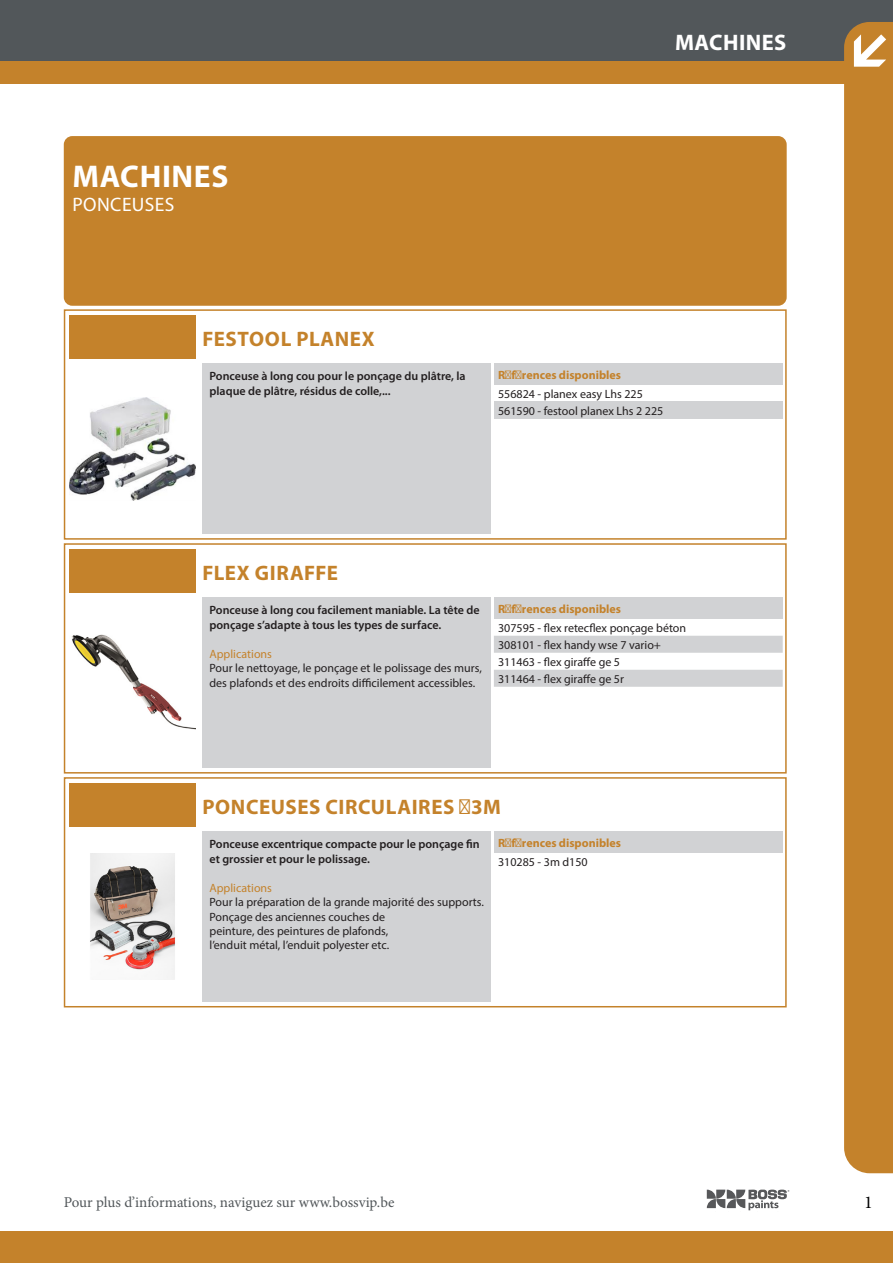
<style>
.page{position:relative;width:893px;height:1263px;background:#fff}
.page>*{position:absolute;margin:0;border:0;box-sizing:border-box;transform-origin:0 0}
._03_title_big_bloc{font:700 31.5px "Myriad Pro";letter-spacing:.02em;color:#fff}
.t1{font:700 22.5px "Myriad Pro";letter-spacing:.02em;color:#fff}
._03_productname_titl{font:700 21px "Myriad Pro";letter-spacing:.025em;color:#c4822b}
._02_subtitle_big_blo{font:19.5px "Myriad Pro";letter-spacing:.02em;color:#fff}
.t2{font:18px "Minion Pro";color:#000}
.t3{font:15px "Minion Pro";color:#52575a}
._01_bodytext_table{font:12px/14.2px "Myriad Pro";color:#231f20}
._01_product_beschrij{font:600 12px/15px "Myriad Pro";color:#231f20}
._01_body_table_color{font:12px "Myriad Pro";color:#231f20}
._02_subtitles_table{font:700 12px "Myriad Pro";color:#c4822b}
.s1{color:#c4822b}
</style>
<div class="page">
<div style="left:0;top:0;width:893px;height:71px;background:#52575a"></div>
<svg style="left:707px;top:1189px;width:82px;height:21px"></svg>
<div style="left:0;top:1231px;width:893px;height:32px;background:#c4822b"></div>
<div style="left:0;top:61px;width:893px;height:22px;background:#c4822b"></div>
<div style="left:844px;top:22px;width:49px;height:1151px;background:#c4822b"></div>
<div style="left:853px;top:30px;width:33px;height:40px;background:#c4822b"></div>
<svg style="left:854px;top:34px;width:32px;height:33px"></svg>
<div style="left:64px;top:136px;width:723px;height:170px;background:#c4822b;border-radius:9px"></div>
<div style="left:70px;top:315px;width:126px;height:44px;background:#c4822b"></div>
<img style="left:70px;top:397px;width:126px;height:103px">
<div style="left:202px;top:364px;width:289px;height:170px;background:#d1d2d4"></div>
<div style="left:494px;top:364px;width:289px;height:21px;background:#d1d2d4"></div>
<div style="left:494px;top:402px;width:289px;height:17px;background:#d1d2d4"></div>
<div style="left:64px;top:309px;width:723px;height:231px;border:2px solid #c4822b"></div>
<div style="left:70px;top:549px;width:126px;height:44px;background:#c4822b"></div>
<img style="left:71px;top:634px;width:125px;height:96px">
<div style="left:202px;top:598px;width:289px;height:170px;background:#d1d2d4"></div>
<div style="left:494px;top:598px;width:289px;height:21px;background:#d1d2d4"></div>
<svg style="left:494px;top:636px;width:289px;height:51px"></svg>
<div style="left:64px;top:543px;width:723px;height:230px;border:2px solid #c4822b"></div>
<div style="left:70px;top:783px;width:126px;height:44px;background:#c4822b"></div>
<img style="left:90px;top:853px;width:85px;height:127px">
<div style="left:202px;top:832px;width:289px;height:170px;background:#d1d2d4"></div>
<div style="left:494px;top:832px;width:289px;height:21px;background:#d1d2d4"></div>
<div style="left:64px;top:777px;width:723px;height:230px;border:2px solid #c4822b"></div>
<p class="_03_title_big_bloc" style="left:73px;top:156px;width:157px">MACHINES</p>
<p class="_02_subtitle_big_blo" style="left:72px;top:193px;width:104px">PONCEUSES</p>
<p class="t1" style="left:675px;top:28px;width:113px">MACHINES</p>
<p class="_03_productname_titl" style="left:202px;top:325px;width:174px">FESTOOL PLANEX</p>
<p class="_01_product_beschrij" style="left:209px;top:368px;width:258px">Ponceuse à long cou pour le ponçage du plâtre, la plaque de plâtre, résidus de colle,...</p>
<p class="_02_subtitles_table" style="left:498px;top:367px;width:124px">Références disponibles</p>
<p class="_01_body_table_color" style="left:498px;top:386px;width:146px">556824 - planex easy Lhs 225</p>
<p class="_01_body_table_color" style="left:498px;top:403px;width:167px">561590 - festool planex Lhs 2 225</p>
<p class="_03_productname_titl" style="left:202px;top:559px;width:137px">FLEX GIRAFFE</p>
<p class="_01_product_beschrij" style="left:209px;top:602px;width:272px">Ponceuse à long cou facilement maniable. La tête de ponçage s’adapte à tous les types de surface.</p>
<p class="_01_bodytext_table" style="left:209px;top:647px;width:274px"><span class="s1">Applications<br></span>Pour le nettoyage, le ponçage et le polissage des murs, des plafonds et des endroits difficilement accessibles.</p>
<p class="_02_subtitles_table" style="left:498px;top:601px;width:124px">Références disponibles</p>
<p class="_01_body_table_color" style="left:498px;top:620px;width:190px">307595 - flex retecflex ponçage béton</p>
<p class="_01_body_table_color" style="left:498px;top:637px;width:164px">308101 - flex handy wse 7 vario+</p>
<p class="_01_body_table_color" style="left:498px;top:654px;width:123px">311463 - flex giraffe ge 5</p>
<p class="_01_body_table_color" style="left:498px;top:671px;width:127px">311464 - flex giraffe ge 5r</p>
<p class="_03_productname_titl" style="left:202px;top:793px;width:300px">PONCEUSES CIRCULAIRES - 3M</p>
<p class="_01_product_beschrij" style="left:209px;top:836px;width:272px">Ponceuse excentrique compacte pour le ponçage fin et grossier et pour le polissage.</p>
<p class="_01_bodytext_table" style="left:209px;top:881px;width:276px"><span class="s1">Applications<br></span>Pour la préparation de la grande majorité des supports.</p>
<p class="_01_bodytext_table" style="left:209px;top:909px;width:181px">Ponçage des anciennes couches de peinture, des peintures de plafonds, l’enduit métal, l’enduit polyester etc.</p>
<p class="_02_subtitles_table" style="left:498px;top:835px;width:124px">Références disponibles</p>
<p class="_01_body_table_color" style="left:498px;top:854px;width:91px">310285 - 3m d150</p>
<p class="t3" style="left:64px;top:1192px;width:332px">Pour plus d’informations, naviguez sur www.bossvip.be</p>
<h3 class="t2" style="left:864px;top:1190px;width:10px">1</h3>
</div>
